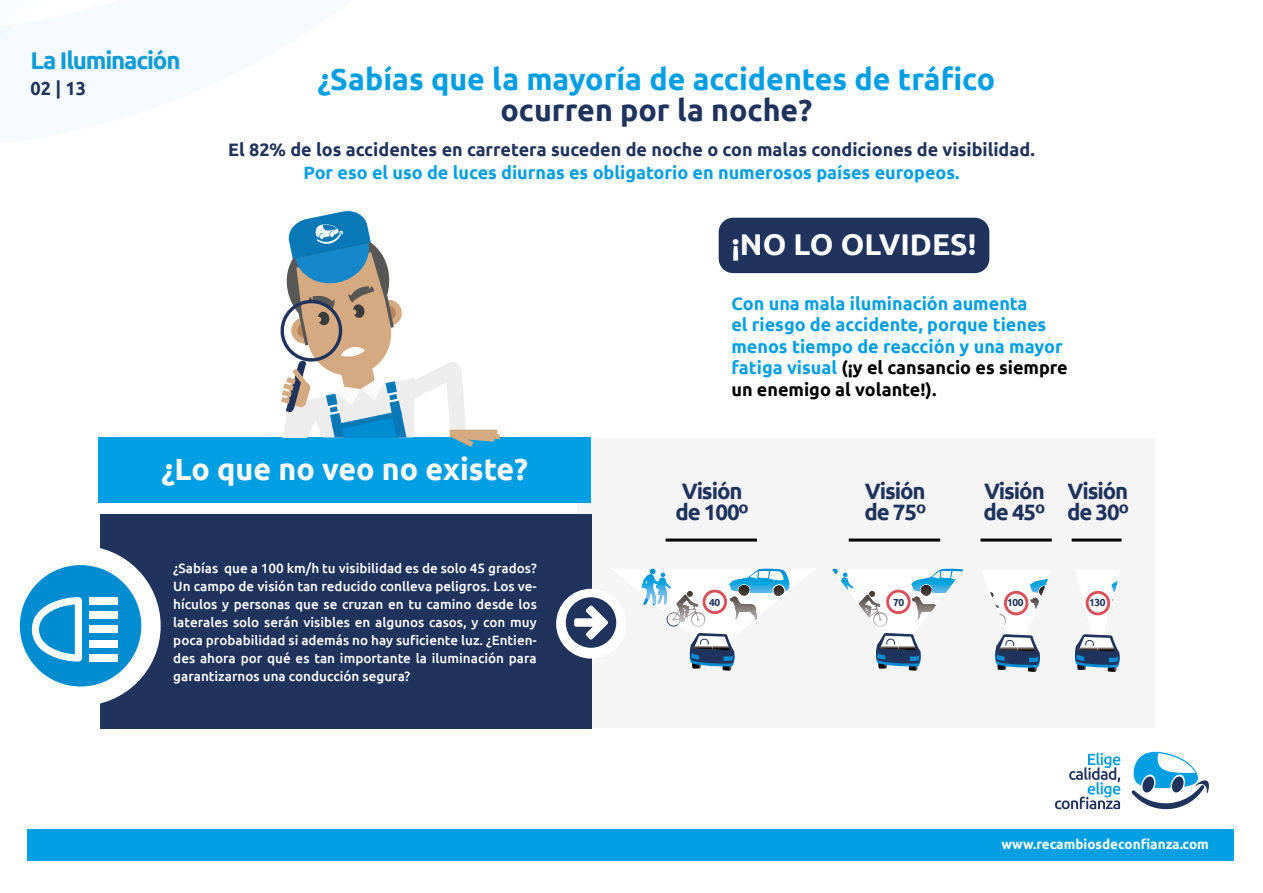
<style>
.page{position:relative;width:1263px;height:893px;background:#fff}
.page>*{position:absolute;margin:0;border:0;box-sizing:border-box;transform-origin:0 0}
.t1{font:700 30.3px "Ubuntu";color:#009fe3}
.t2{font:700 30.3px "Ubuntu";color:#fff}
.t3{font:700 30.3px "Ubuntu";color:#1f335d}
.t4{font:700 30px "Ubuntu";color:#fff}
.t5{font:700 24.15px "Ubuntu";letter-spacing:-.05em;color:#0f9cd8}
.t6{font:700 22.2px/21px "Ubuntu";letter-spacing:-.05em;color:#1f335d}
.t7{font:700 18.9px "Ubuntu";color:#1f335d;scale:.96 1}
.t8{font:700 18px/21.6px "Ubuntu";color:#009fe3}
.t9{font:700 18px "Ubuntu";color:#1f335d}
.t10{font:500 13.5px/18px "Ubuntu";color:#fff;text-align:justify}
.t11{font:700 13.5px "Ubuntu";color:#fff}
.t12{font:700 10.2px "Ubuntu";letter-spacing:-.05em;color:#1f335d}
.s1{color:#000}
</style>
<div class="page">
<div style="left:577px;top:439px;width:577px;height:289px;background:#f5f5f5"></div>
<div style="left:100px;top:514px;width:491px;height:215px;background:#1f335d"></div>
<div style="left:556px;top:589px;width:70px;height:70px;background:#fff;border-radius:50%"></div>
<div style="left:99px;top:437px;width:492px;height:66px;background:#009fe3"></div>
<div style="left:28px;top:829px;width:1206px;height:31px;background:#009fe3"></div>
<svg style="left:1131px;top:751px;width:78px;height:59px"></svg>
<svg style="left:1055px;top:752px;width:65px;height:57px"></svg>
<div style="left:0;top:546px;width:161px;height:160px;background:#fff;border-radius:50%"></div>
<div style="left:20px;top:565px;width:121px;height:121px;background:#008cd1;border-radius:50%"></div>
<svg style="left:32px;top:597px;width:50px;height:65px"></svg>
<div style="left:89px;top:597px;width:29px;height:7px;background:#fff"></div>
<div style="left:89px;top:626px;width:29px;height:7px;background:#fff"></div>
<div style="left:89px;top:654px;width:29px;height:8px;background:#fff"></div>
<div style="left:89px;top:640px;width:29px;height:7px;background:#fff"></div>
<div style="left:89px;top:611px;width:29px;height:8px;background:#fff"></div>
<svg style="left:280px;top:211px;width:220px;height:236px"></svg>
<div style="left:719px;top:218px;width:270px;height:55px;background:#1f335d;border-radius:14px"></div>
<svg style="left:566px;top:568px;width:223px;height:103px"></svg>
<svg style="left:832px;top:569px;width:132px;height:102px"></svg>
<svg style="left:990px;top:579px;width:58px;height:93px"></svg>
<svg style="left:1075px;top:581px;width:45px;height:91px"></svg>
<hr style="left:665px;top:539px;width:92px;height:3px;background:#000">
<hr style="left:849px;top:539px;width:91px;height:3px;background:#000">
<hr style="left:980px;top:539px;width:72px;height:3px;background:#000">
<hr style="left:1071px;top:539px;width:50px;height:3px;background:#000">
<h3 class="t5" style="left:31px;top:46px;width:152px">La Iluminación</h3>
<h3 class="t7" style="left:31px;top:77px;width:59px">02 | 13</h3>
<h1 class="t1" style="left:317px;top:61px;width:679px">¿Sabías que la mayoría de accidentes de tráfico</h1>
<h1 class="t3" style="left:500px;top:91px;width:313px">ocurren por la noche?</h1>
<h3 class="t9" style="left:228px;top:139px;width:808px">El 82% de los accidentes en carretera suceden de noche o con malas condiciones de visibilidad.</h3>
<h3 class="t8" style="left:303px;top:161px;width:658px">Por eso el uso de luces diurnas es obligatorio en numerosos países europeos.</h3>
<h2 class="t4" style="left:731px;top:226px;width:246px">¡NO LO OLVIDES!</h2>
<h3 class="t8" style="left:731px;top:292px;width:338px">Con una mala iluminación aumenta<br>el riesgo de accidente, porque tienes menos tiempo de reacción y una mayor fatiga visual <span class="s1">(¡y el cansancio es siempre un enemigo al volante!).</span></h3>
<h1 class="t2" style="left:162px;top:450px;width:368px">¿Lo que no veo no existe?</h1>
<p class="t10" style="left:173px;top:559px;width:365px">¿Sabías que a 100 km/h tu visibilidad es de solo 45 grados?<br>Un campo de visión tan reducido conlleva peligros. Los ve&shy;hículos y personas que se cruzan en tu camino desde los laterales solo serán visibles en algunos casos, y con muy poca probabilidad si además no hay suficiente luz. ¿Entien&shy;des ahora por qué es tan importante la iluminación para garantizarnos una conducción segura?</p>
<h3 class="t6" style="left:675px;top:480px;width:75px">Visión de 100º</h3>
<h3 class="t6" style="left:864px;top:480px;width:63px">Visión de 75º</h3>
<h3 class="t6" style="left:983px;top:480px;width:63px">Visión de 45º</h3>
<h3 class="t6" style="left:1067px;top:480px;width:63px">Visión de 30º</h3>
<p class="t12" style="left:709px;top:596px;width:13px">40</p>
<p class="t12" style="left:893px;top:596px;width:13px">70</p>
<p class="t12" style="left:1007px;top:596px;width:18px">100</p>
<p class="t12" style="left:1089px;top:596px;width:18px">130</p>
<p class="t11" style="left:1001px;top:836px;width:209px">www.recambiosdeconfianza.com</p>
</div>
